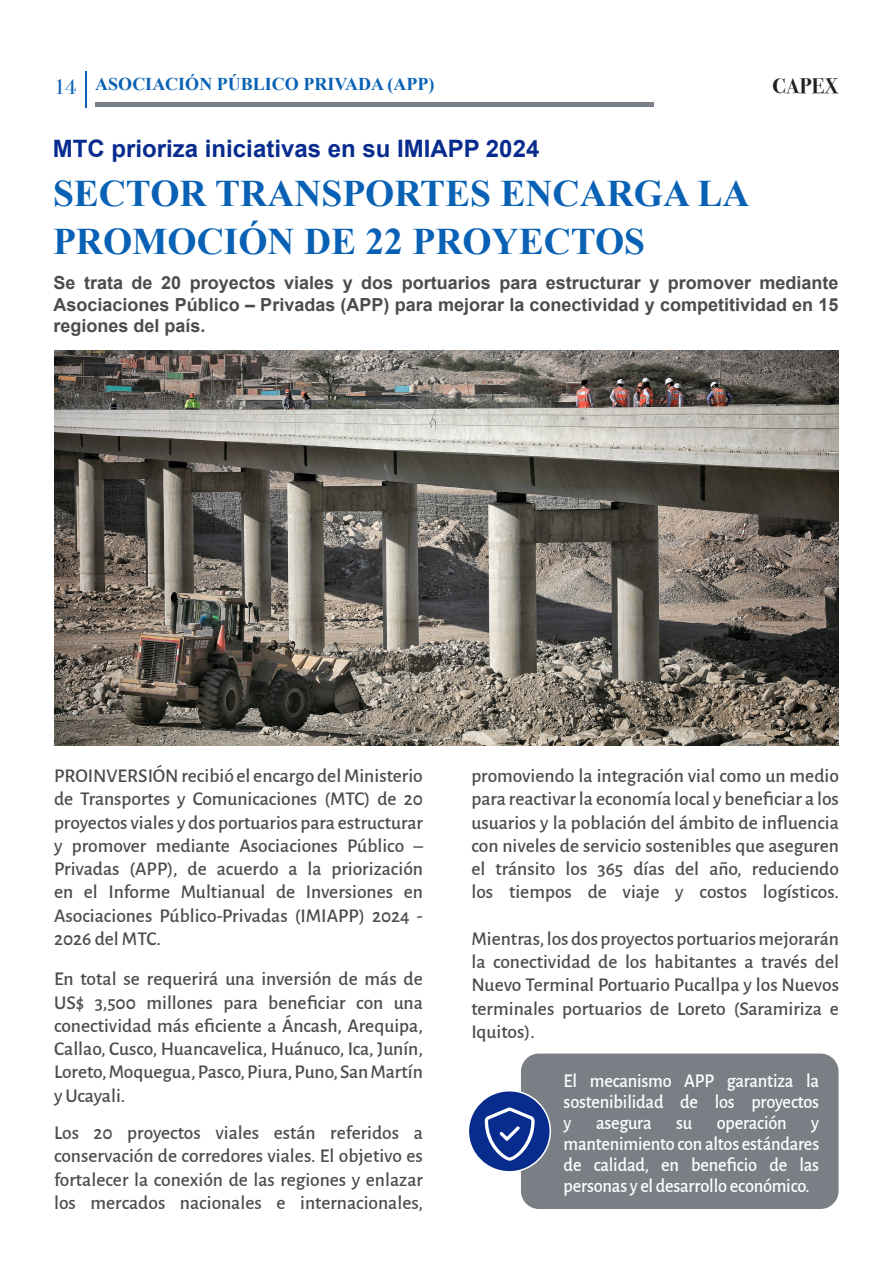
<style>
.page{position:relative;width:893px;height:1263px;background:#fff}
.page>*{position:absolute;margin:0;border:0;box-sizing:border-box;transform-origin:0 0}
.t1{font:700 37.5px/48px "Times New Roman";color:#0861b4}
.t2{font:700 24px "Arial";color:#082c8e}
.t3{font:700 21px "Bodoni Svty Two ITCTT";color:#231f20}
.t4{font:21px "Bodoni Svty Two ITCTT";color:#0861b4}
.t5{font:500 19.5px/23.2px "Alegreya Sans";color:#4b4c4d;text-align:justify}
.t6{font:500 19.5px/21px "Alegreya Sans";letter-spacing:-.01em;color:#fff;text-align:justify;scale:.94 1}
.t7{font:700 18px/21.6px "Arial";color:#4b4c4d;text-align:justify}
.t8{font:700 18px "Times New Roman";color:#0861b4}
</style>
<div class="page">
<hr style="left:95px;top:103px;width:558px;height:4px;background:#7a8087">
<hr style="left:85px;top:71px;width:2px;height:36px;background:#0861b4">
<div style="left:521px;top:1053px;width:317px;height:156px;background:#7a7f86;border-radius:18px"></div>
<img style="left:54px;top:351px;width:785px;height:395px">
<div style="left:468px;top:1091px;width:82px;height:81px;background:#082c8e;border-radius:50%"></div>
<div style="left:468px;top:1090px;width:83px;height:82px;border:2px solid #fff;border-radius:50%"></div>
<svg style="left:485px;top:1107px;width:50px;height:54px"></svg>
<p class="t4" style="left:54px;top:69px;width:24px">14</p>
<p class="t8" style="left:95px;top:72px;width:341px">ASOCIACIÓN PÚBLICO PRIVADA (APP)</p>
<p class="t3" style="left:772px;top:68px;width:68px">CAPEX</p>
<p class="t2" style="left:53px;top:132px;width:488px">MTC prioriza iniciativas en su IMIAPP 2024</p>
<p class="t1" style="left:53px;top:169px;width:698px">SECTOR TRANSPORTES ENCARGA LA<br>PROMOCIÓN DE 22 PROYECTOS</p>
<p class="t7" style="left:54px;top:273px;width:786px">Se trata de 20 proyectos viales y dos portuarios para estructurar y promover mediante Asociaciones Público – Privadas (APP) para mejorar la conectividad y competitividad en 15 regiones del país.</p>
<p class="t5" style="left:54px;top:763px;width:370px">PROINVERSIÓN recibió el encargo del Ministerio de Transportes y Comunicaciones (MTC) de 20 proyectos viales y dos portuarios para estructurar y promover mediante Asociaciones Público – Privadas (APP), de acuerdo a la priorización en el Informe Multianual de Inversiones en Asociaciones Público-Privadas (IMIAPP) 2024 - 2026 del MTC.</p>
<p class="t5" style="left:54px;top:966px;width:370px">En total se requerirá una inversión de más de US$ 3,500 millones para beneficiar con una conectividad más eficiente a Áncash, Arequipa, Callao, Cusco, Huancavelica, Huánuco, Ica, Junín, Loreto, Moquegua, Pasco, Piura, Puno, San Martín y Ucayali.</p>
<p class="t5" style="left:54px;top:1120px;width:370px">Los 20 proyectos viales están referidos a conservación de corredores viales. El objetivo es fortalecer la conexión de las regiones y enlazar los mercados nacionales e internacionales,</p>
<p class="t5" style="left:471px;top:763px;width:369px">promoviendo la integración vial como un medio para reactivar la economía local y beneficiar a los usuarios y la población del ámbito de influencia con niveles de servicio sostenibles que aseguren el tránsito los 365 días del año, reduciendo los tiempos de viaje y costos logísticos.</p>
<p class="t5" style="left:471px;top:926px;width:369px">Mientras, los dos proyectos portuarios mejorarán la conectividad de los habitantes a través del Nuevo Terminal Portuario Pucallpa y los Nuevos terminales portuarios de Loreto (Saramiriza e Iquitos).</p>
<p class="t6" style="left:564px;top:1069px;width:273px">El mecanismo APP garantiza la sostenibilidad de los proyectos y</p>
<p class="t6" style="left:596px;top:1111px;width:61px">asegura</p>
<p class="t6" style="left:676px;top:1111px;width:19px">su</p>
<p class="t6" style="left:717px;top:1111px;width:76px">operación</p>
<p class="t6" style="left:564px;top:1111px;width:273px;text-indent:248px">y mantenimiento con altos estándares de calidad, en beneficio de las personas y el desarrollo económico.</p>
</div>
